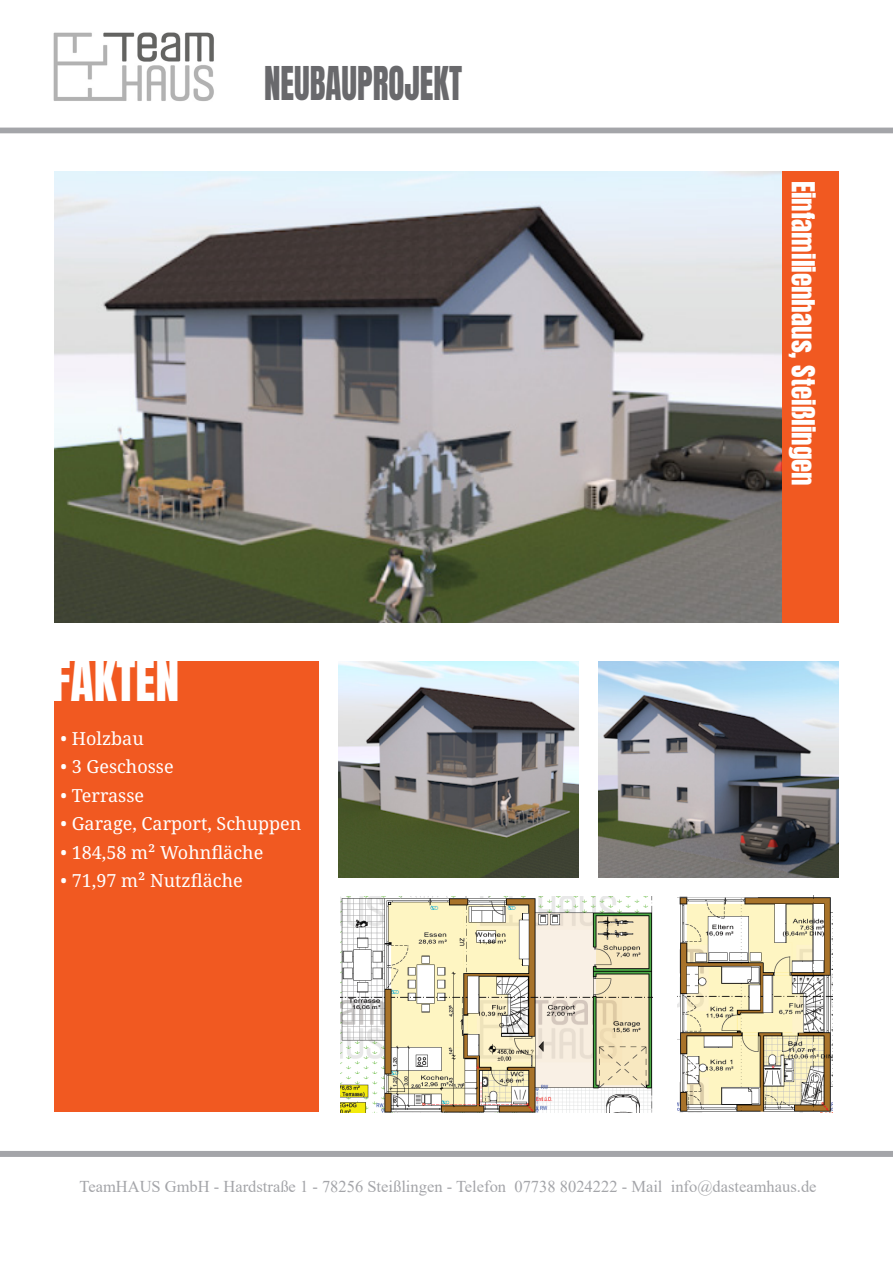
<style>
.page{position:relative;width:893px;height:1263px;background:#fff}
.page>*{position:absolute;margin:0;border:0;box-sizing:border-box;transform-origin:0 0}
.t1{font:48px "Anton";color:#fff}
.t2{font:39.6px "Anton";color:#69696c;scale:.83 1}
.t3{font:27px "Anton";color:#fff}
.t4{font:18px "Noto Serif";color:#fff}
.t5{font:16.5px "Times New Roman";color:#a4a5a9}
</style>
<div class="page">
<img style="left:46px;top:32px;width:177px;height:96px">
<div style="left:0;top:1151px;width:893px;height:6px;border:3px solid #a4a5a9"></div>
<img style="left:54px;top:172px;width:729px;height:451px">
<div style="left:783px;top:172px;width:56px;height:451px;background:#f15921"></div>
<div style="left:54px;top:661px;width:265px;height:451px;background:#f15921"></div>
<div style="left:0;top:128px;width:893px;height:5px;background:#a4a5a9"></div>
<img style="left:341px;top:896px;width:311px;height:217px">
<img style="left:677px;top:896px;width:155px;height:216px">
<img style="left:598px;top:661px;width:241px;height:216px">
<img style="left:338px;top:661px;width:241px;height:216px">
<p class="t2" style="left:264px;top:63px;width:240px">NEUBAUPROJEKT</p>
<p class="t1" style="left:51px;top:656px;width:129px">FAKTEN</p>
<p class="t4" style="left:61px;top:726px;width:85px">• Holzbau</p>
<p class="t4" style="left:61px;top:754px;width:115px">• 3 Geschosse</p>
<p class="t4" style="left:61px;top:783px;width:85px">• Terrasse</p>
<p class="t4" style="left:61px;top:811px;width:242px">• Garage, Carport, Schuppen</p>
<p class="t4" style="left:61px;top:840px;width:204px">• 184,58 m² Wohnfläche</p>
<p class="t4" style="left:61px;top:868px;width:184px">• 71,97 m² Nutzfläche</p>
<p class="t3" style="left:817px;top:181px;width:307px;rotate:90deg">Einfamilienhaus, Steißlingen</p>
<p class="t5" style="left:79px;top:1174px;width:739px">TeamHAUS GmbH - Hardstraße 1 - 78256 Steißlingen - Telefon 07738 8024222 - Mail info@dasteamhaus.de</p>
</div>
